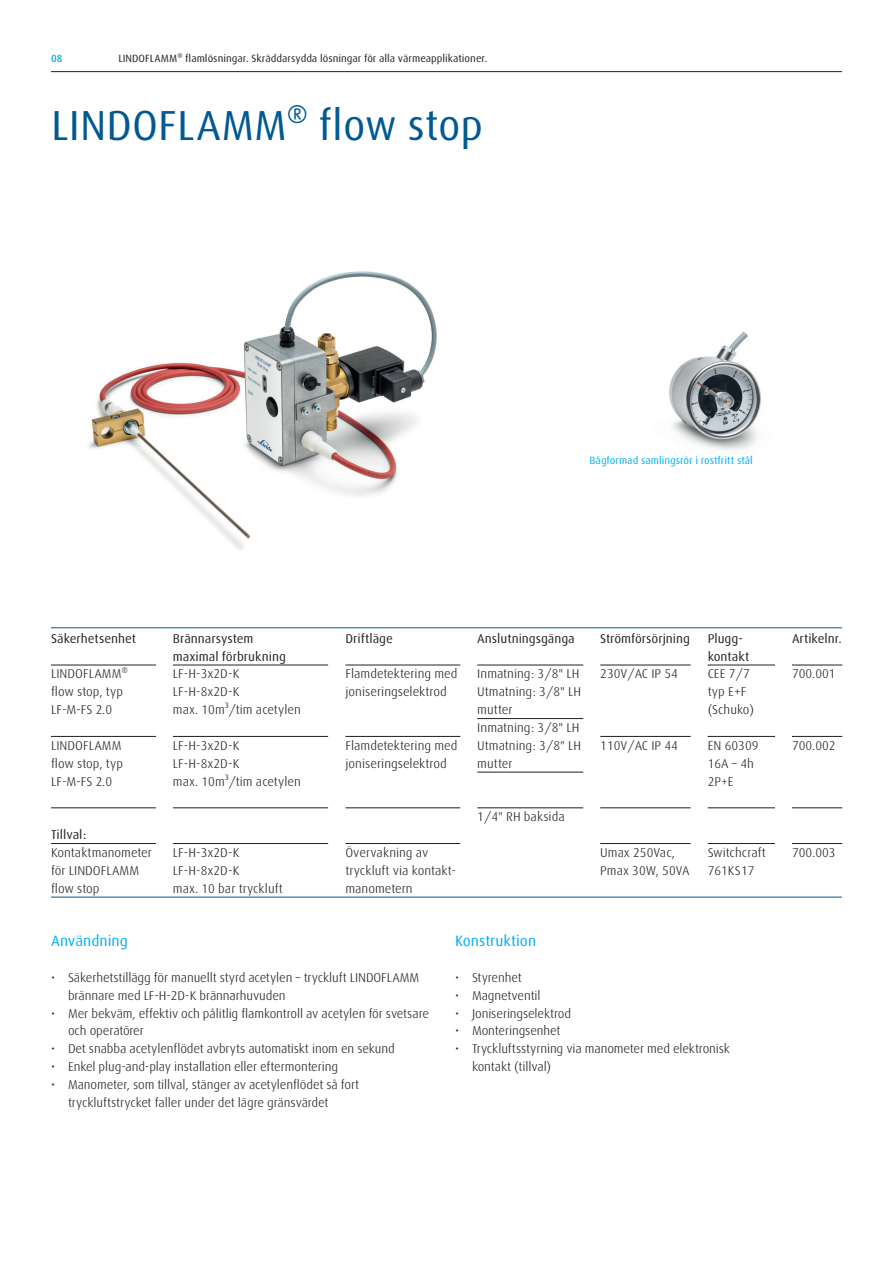
<style>
.page{position:relative;width:893px;height:1263px;background:#fff}
.page>*{position:absolute;margin:0;border:0;box-sizing:border-box;transform-origin:0 0}
._001D_Headline_28_Bl{font:42px "Linde Dax Global";color:#005992}
._002_Subhead_Cyan{font:15px "Linde Dax Global";color:#00aeef}
.T1_Copy{font:300 12.75px/17.9px "Linde Dax Global";letter-spacing:-.01em;color:#231f20}
.T1_Head{font:12.75px/17.9px "Linde Dax Global";color:#231f20}
.T1_Copy_Regular{font:12.75px "Linde Dax Global";color:#231f20}
.t1{font:10.5px "Linde Dax Global";color:#231f20}
._005_Caption_Cyan{font:10.5px "Linde Dax Global";color:#00aeef}
.t2{font:500 10.5px "Linde Dax Global";color:#00aeef}
</style>
<div class="page">
<hr style="left:51px;top:71px;width:791px;height:1px;background:#231f20">
<hr style="left:51px;top:627px;width:791px;height:1px;background:#005992">
<hr style="left:51px;top:897px;width:791px;height:1px;background:#005992">
<hr style="left:51px;top:665px;width:105px;height:1px;background:#231f20">
<hr style="left:51px;top:736px;width:105px;height:1px;background:#231f20">
<hr style="left:51px;top:807px;width:105px;height:1px;background:#231f20">
<hr style="left:51px;top:843px;width:105px;height:1px;background:#231f20">
<hr style="left:173px;top:665px;width:155px;height:1px;background:#231f20">
<hr style="left:173px;top:736px;width:155px;height:1px;background:#231f20">
<hr style="left:173px;top:807px;width:155px;height:1px;background:#231f20">
<hr style="left:173px;top:843px;width:155px;height:1px;background:#231f20">
<hr style="left:345px;top:665px;width:115px;height:1px;background:#231f20">
<hr style="left:345px;top:736px;width:115px;height:1px;background:#231f20">
<hr style="left:345px;top:807px;width:115px;height:1px;background:#231f20">
<hr style="left:345px;top:843px;width:115px;height:1px;background:#231f20">
<hr style="left:477px;top:665px;width:106px;height:1px;background:#231f20">
<hr style="left:477px;top:718px;width:106px;height:1px;background:#231f20">
<hr style="left:477px;top:772px;width:106px;height:1px;background:#231f20">
<hr style="left:477px;top:807px;width:106px;height:1px;background:#231f20">
<hr style="left:600px;top:665px;width:91px;height:1px;background:#231f20">
<hr style="left:600px;top:736px;width:91px;height:1px;background:#231f20">
<hr style="left:600px;top:807px;width:91px;height:1px;background:#231f20">
<hr style="left:600px;top:843px;width:91px;height:1px;background:#231f20">
<hr style="left:708px;top:665px;width:67px;height:1px;background:#231f20">
<hr style="left:708px;top:736px;width:67px;height:1px;background:#231f20">
<hr style="left:708px;top:807px;width:67px;height:1px;background:#231f20">
<hr style="left:708px;top:843px;width:67px;height:1px;background:#231f20">
<hr style="left:792px;top:665px;width:50px;height:1px;background:#231f20">
<hr style="left:792px;top:736px;width:50px;height:1px;background:#231f20">
<hr style="left:792px;top:807px;width:50px;height:1px;background:#231f20">
<hr style="left:792px;top:843px;width:50px;height:1px;background:#231f20">
<img style="left:88px;top:271px;width:349px;height:279px">
<img style="left:669px;top:331px;width:92px;height:119px">
<p class="t2" style="left:51px;top:52px;width:13px">08</p>
<p class="t1" style="left:118px;top:52px;width:371px">LINDOFLAMM® flamlösningar. Skräddarsydda lösningar för alla värmeapplikationer.</p>
<p class="_001D_Headline_28_Bl" style="left:51px;top:101px;width:434px">LINDOFLAMM® flow stop</p>
<p class="_005_Caption_Cyan" style="left:590px;top:454px;width:165px">Bågformad samlingsrör i rostfritt stål</p>
<p class="T1_Head" style="left:51px;top:629px;width:87px">Säkerhetsenhet</p>
<p class="T1_Copy" style="left:51px;top:665px;width:78px">LINDOFLAMM® flow stop, typ<br>LF-M-FS 2.0</p>
<p class="T1_Copy" style="left:51px;top:736px;width:74px">LINDOFLAMM flow stop, typ<br>LF-M-FS 2.0</p>
<p class="T1_Copy_Regular" style="left:51px;top:827px;width:37px">Tillval:</p>
<p class="T1_Copy" style="left:51px;top:843px;width:103px">Kontaktmanometer för LINDOFLAMM flow stop</p>
<p class="T1_Head" style="left:173px;top:629px;width:114px">Brännarsystem maximal förbrukning</p>
<p class="T1_Copy" style="left:173px;top:665px;width:130px">LF-H-3x2D-K<br>LF-H-8x2D-K<br>max. 10m³/tim acetylen</p>
<p class="T1_Copy" style="left:173px;top:736px;width:130px">LF-H-3x2D-K<br>LF-H-8x2D-K<br>max. 10m³/tim acetylen</p>
<p class="T1_Copy" style="left:173px;top:843px;width:111px">LF-H-3x2D-K<br>LF-H-8x2D-K<br>max. 10 bar tryckluft</p>
<p class="T1_Head" style="left:345px;top:629px;width:49px">Driftläge</p>
<p class="T1_Copy" style="left:345px;top:665px;width:114px">Flamdetektering med joniseringselektrod</p>
<p class="T1_Copy" style="left:345px;top:736px;width:114px">Flamdetektering med joniseringselektrod</p>
<p class="T1_Copy" style="left:345px;top:843px;width:112px">Övervakning av tryckluft via kontakt&shy;manometern</p>
<p class="T1_Head" style="left:477px;top:629px;width:99px">Anslutningsgänga</p>
<p class="T1_Copy" style="left:477px;top:665px;width:105px">Inmatning: 3/8" LH<br>Utmatning: 3/8" LH mutter</p>
<p class="T1_Copy" style="left:477px;top:719px;width:105px">Inmatning: 3/8" LH<br>Utmatning: 3/8" LH mutter</p>
<p class="T1_Copy" style="left:477px;top:808px;width:89px">1/4" RH baksida</p>
<p class="T1_Head" style="left:600px;top:629px;width:91px">Strömförsörjning</p>
<p class="T1_Copy" style="left:600px;top:665px;width:79px">230V/AC IP 54</p>
<p class="T1_Copy" style="left:600px;top:736px;width:79px">110V/AC IP 44</p>
<p class="T1_Head" style="left:708px;top:629px;width:37px">Plugg-</p>
<p class="T1_Head" style="left:708px;top:647px;width:43px">kontakt</p>
<p class="T1_Copy" style="left:708px;top:665px;width:48px">CEE 7/7 typ E+F (Schuko)</p>
<p class="T1_Copy" style="left:708px;top:736px;width:52px">EN 60309<br>16A – 4h<br>2P+E</p>
<p class="T1_Copy" style="left:600px;top:843px;width:91px">Umax 250Vac,<br>Pmax 30W, 50VA</p>
<p class="T1_Copy" style="left:708px;top:843px;width:60px">Switchcraft<br>761KS17</p>
<p class="_002_Subhead_Cyan" style="left:51px;top:932px;width:78px">Användning</p>
<p class="T1_Copy" style="left:68px;top:968px;width:353px;text-indent:-17px">• Säkerhetstillägg för manuellt styrd acetylen – tryckluft LINDOFLAMM brännare med LF-H-2D-K brännarhuvuden</p>
<p class="T1_Copy" style="left:68px;top:1004px;width:363px;text-indent:-17px">• Mer bekväm, effektiv och pålitlig flamkontroll av acetylen för svetsare och operatörer</p>
<p class="T1_Copy" style="left:51px;top:1040px;width:345px">• Det snabba acetylenflödet avbryts automatiskt inom en sekund</p>
<p class="T1_Copy" style="left:51px;top:1058px;width:289px">• Enkel plug-and-play installation eller eftermontering</p>
<p class="T1_Copy" style="left:68px;top:1076px;width:293px;text-indent:-17px">• Manometer, som tillval, stänger av acetylenflödet så fort tryckluftstrycket faller under det lägre gränsvärdet</p>
<p class="_002_Subhead_Cyan" style="left:455px;top:932px;width:83px">Konstruktion</p>
<p class="T1_Copy" style="left:455px;top:968px;width:68px">• Styrenhet</p>
<p class="T1_Copy" style="left:455px;top:986px;width:87px">• Magnetventil</p>
<p class="T1_Copy" style="left:455px;top:1004px;width:118px">• Joniseringselektrod</p>
<p class="T1_Copy" style="left:455px;top:1022px;width:107px">• Monteringsenhet</p>
<p class="T1_Copy" style="left:472px;top:1040px;width:259px;text-indent:-17px">• Tryckluftsstyrning via manometer med elektronisk kontakt (tillval)</p>
<p class="T1_Head" style="left:792px;top:629px;width:51px">Artikelnr.</p>
<p class="T1_Copy" style="left:792px;top:665px;width:45px">700.001</p>
<p class="T1_Copy" style="left:792px;top:736px;width:45px">700.002</p>
<p class="T1_Copy" style="left:792px;top:843px;width:45px">700.003</p>
</div>
